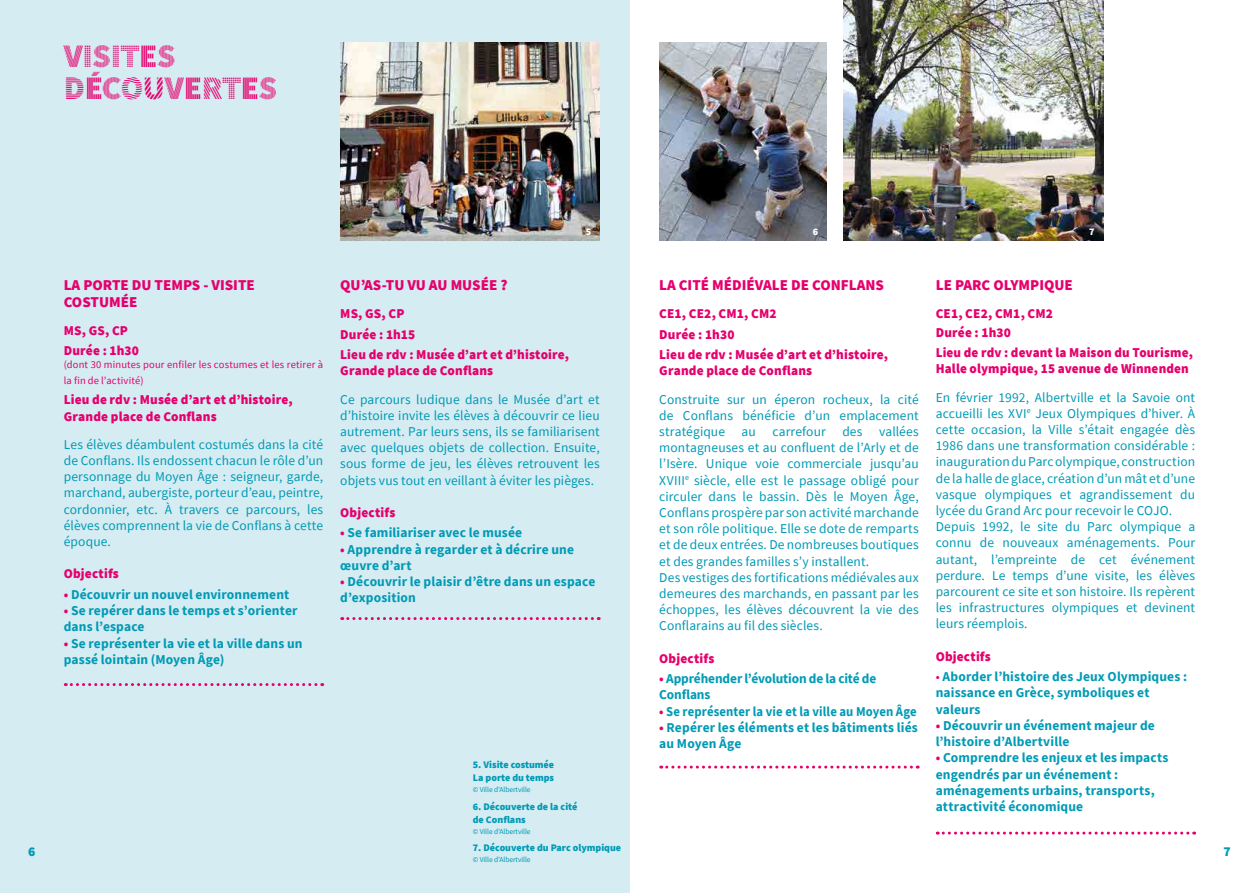
<style>
.page{position:relative;width:1259px;height:893px;background:#fff}
.page>*{position:absolute;margin:0;border:0;box-sizing:border-box;transform-origin:0 0}
.t1{font:900 33px/31.5px "Source Sans Pro DISPLAYV2";letter-spacing:-.01em;color:#e6006d}
.t2{font:900 15px/16.5px "Source Sans Pro";color:#e6006d}
.t3{font:13.5px/16.2px "Source Sans Pro";letter-spacing:.005em;color:#009ab5;text-align:justify}
.t4{font:700 13.5px/16.2px "Source Sans Pro";letter-spacing:.01em;color:#009ab5}
.t5{font:900 13.5px/20.4px "Source Sans Pro";letter-spacing:.01em;color:#e6006d}
.t6{font:700 13.5px/16.2px "Source Sans Pro";letter-spacing:-.01em;color:#009ab5}
.t7{font:700 13.5px "Source Sans Pro";letter-spacing:.01em;color:#009ab5;scale:.94 1}
.t8{font:900 13.5px "Source Sans Pro";color:#009ab5}
.t9{font:10.5px/16.2px "Source Sans Pro";letter-spacing:.015em;color:#e6006d}
.t10{font:900 10.05px/13.5px "Source Sans Pro";color:#009ab5}
.t11{font:900 10.05px "Source Sans Pro";color:#fff}
.t12{font:7.5px "Source Sans Pro";letter-spacing:-.01em;color:#009ab5}
.s1{color:#e6006d}
.s2{font-weight:400;color:#e6006d}
</style>
<div class="page">
<div style="left:0;top:0;width:629px;height:893px;background:#d5ecf2"></div>
<img style="left:843px;top:0;width:260px;height:241px">
<img style="left:340px;top:43px;width:260px;height:197px">
<img style="left:659px;top:43px;width:167px;height:198px">
<svg style="left:342px;top:617px;width:257px;height:3px"></svg>
<svg style="left:65px;top:683px;width:258px;height:3px"></svg>
<svg style="left:661px;top:766px;width:257px;height:3px"></svg>
<svg style="left:937px;top:832px;width:257px;height:3px"></svg>
<h1 class="t1" style="left:64px;top:42px;width:215px">VISITES<br>DÉCOUVERTES</h1>
<p class="t8" style="left:28px;top:842px;width:9px">6</p>
<p class="t2" style="left:64px;top:277px;width:193px">LA PORTE DU TEMPS - VISITE<br>COSTUMÉE</p>
<p class="t5" style="left:64px;top:320px;width:77px">MS, GS, CP<br>Durée : 1h30</p>
<p class="t9" style="left:64px;top:356px;width:261px">(dont 30 minutes pour enfiler les costumes et les retirer à la fin de l’activité)</p>
<p class="t5" style="left:64px;top:392px;width:230px;line-height:16.2px">Lieu de rdv : Musée d’art et d’histoire,<br>Grande place de Conflans</p>
<p class="t3" style="left:64px;top:436px;width:261px">Les élèves déambulent costumés dans la cité de Conflans. Ils endossent chacun le rôle d’un personnage du Moyen Âge : seigneur, garde, marchand, aubergiste, porteur d’eau, peintre, cordonnier, etc. À travers ce parcours, les élèves comprennent la vie de Conflans à cette époque.</p>
<p class="t5" style="left:64px;top:564px;width:57px">Objectifs</p>
<p class="t4" style="left:64px;top:586px;width:227px"><span class="s1">•</span> Découvrir un nouvel environnement</p>
<p class="t4" style="left:64px;top:602px;width:235px"><span class="s1">•</span> Se repérer dans le temps et s’orienter dans l’espace</p>
<p class="t4" style="left:64px;top:635px;width:240px"><span class="s1">•</span> Se représenter la vie et la ville dans un passé lointain (Moyen Âge)</p>
<p class="t11" style="left:586px;top:224px;width:7px">5</p>
<p class="t11" style="left:813px;top:224px;width:7px">6</p>
<p class="t11" style="left:1089px;top:224px;width:7px">7</p>
<p class="t2" style="left:340px;top:277px;width:169px">QU’AS-TU VU AU MUSÉE ?</p>
<p class="t5" style="left:340px;top:303px;width:230px">MS, GS, CP<br>Durée : 1h15<br>Lieu de rdv : Musée d’art et d’histoire,</p>
<p class="t5" style="left:340px;top:360px;width:154px">Grande place de Conflans</p>
<p class="t3" style="left:340px;top:391px;width:261px">Ce parcours ludique dans le Musée d’art et d’histoire invite les élèves à découvrir ce lieu autrement. Par leurs sens, ils se familiarisent avec quelques objets de collection. Ensuite, sous forme de jeu, les élèves retrouvent les objets vus tout en veillant à éviter les pièges.</p>
<p class="t5" style="left:340px;top:502px;width:57px">Objectifs</p>
<p class="t4" style="left:340px;top:525px;width:183px"><span class="s1">•</span> Se familiariser avec le musée</p>
<p class="t4" style="left:340px;top:541px;width:235px"><span class="s1">•</span> Apprendre à regarder et à décrire une œuvre d’art</p>
<p class="t4" style="left:340px;top:573px;width:257px"><span class="s1">•</span> Découvrir le plaisir d’être dans un espace d’exposition</p>
<p class="t10" style="left:473px;top:757px;width:83px">5. Visite costumée<br>La porte du temps</p>
<p class="t12" style="left:473px;top:784px;width:59px">© Ville d’Albertville</p>
<p class="t10" style="left:473px;top:799px;width:106px">6. Découverte de la cité de Conflans</p>
<p class="t12" style="left:473px;top:826px;width:59px">© Ville d’Albertville</p>
<p class="t10" style="left:473px;top:841px;width:150px">7. Découverte du Parc olympique</p>
<p class="t12" style="left:473px;top:854px;width:59px">© Ville d’Albertville</p>
<p class="t2" style="left:659px;top:277px;width:226px">LA CITÉ MÉDIÉVALE DE CONFLANS</p>
<p class="t5" style="left:659px;top:303px;width:230px">CE1, CE2, CM1, CM2<br>Durée : 1h30<br>Lieu de rdv : Musée d’art et d’histoire,</p>
<p class="t5" style="left:659px;top:360px;width:154px">Grande place de Conflans</p>
<p class="t3" style="left:659px;top:391px;width:261px;text-align:left">Construite sur un éperon rocheux, la cité de Conflans bénéficie d’un emplacement stratégique au carrefour des vallées montagneuses et au confluent de l’Arly et de l’Isère. Unique voie commerciale jusqu’au XVIII<sup>e</sup> siècle, elle est le passage obligé pour circuler dans le bassin. Dès le Moyen Âge, Conflans prospère par son activité marchande et son rôle politique. Elle se dote de remparts et de deux entrées. De nombreuses boutiques et des grandes familles s’y installent.<br>Des vestiges des fortifications médiévales aux demeures des marchands, en passant par les échoppes, les élèves découvrent la vie des Conflarains au fil des siècles.</p>
<p class="t5" style="left:659px;top:648px;width:57px">Objectifs</p>
<p class="t6" style="left:659px;top:670px;width:219px"><span class="s1">•</span> Appréhender l’évolution de la cité de<br>Conflans</p>
<p class="t7" style="left:659px;top:702px;width:275px"><span class="s1">•</span> Se représenter la vie et la ville au Moyen Âge</p>
<p class="t4" style="left:659px;top:719px;width:260px"><span class="s1">•</span> Repérer les éléments et les bâtiments liés au Moyen Âge</p>
<p class="t2" style="left:935px;top:277px;width:139px">LE PARC OLYMPIQUE</p>
<p class="t5" style="left:935px;top:304px;width:119px;line-height:18.5px">CE1, CE2, CM1, CM2<br>Durée : 1h30</p>
<p class="t5" style="left:935px;top:344px;width:259px;line-height:16.2px">Lieu de rdv : devant la Maison du Tourisme,<br>Halle olympique, 15 avenue de Winnenden</p>
<p class="t3" style="left:935px;top:389px;width:261px;text-align:left">En février 1992, Albertville et la Savoie ont accueilli les XVI<sup>e</sup> Jeux Olympiques d’hiver. À cette occasion, la Ville s’était engagée dès 1986 dans une transformation considérable : inauguration du Parc olympique, construction de la halle de glace, création d’un mât et d’une vasque olympiques et agrandissement du lycée du Grand Arc pour recevoir le COJO.<br>Depuis 1992, le site du Parc olympique a connu de nouveaux aménagements. Pour autant, l’empreinte de cet événement perdure. Le temps d’une visite, les élèves parcourent ce site et son histoire. Ils repèrent les infrastructures olympiques et devinent leurs réemplois.</p>
<p class="t5" style="left:935px;top:646px;width:57px">Objectifs</p>
<p class="t4" style="left:935px;top:668px;width:253px"><span class="s2">•</span> Aborder l’histoire des Jeux Olympiques : naissance en Grèce, symboliques et valeurs</p>
<p class="t4" style="left:935px;top:717px;width:221px"><span class="s1">•</span> Découvrir un événement majeur de l’histoire d’Albertville</p>
<p class="t4" style="left:935px;top:749px;width:234px"><span class="s1">•</span> Comprendre les enjeux et les impacts engendrés par un événement : aménagements urbains, transports, attractivité économique</p>
<p class="t8" style="left:1223px;top:842px;width:9px">7</p>
</div>
